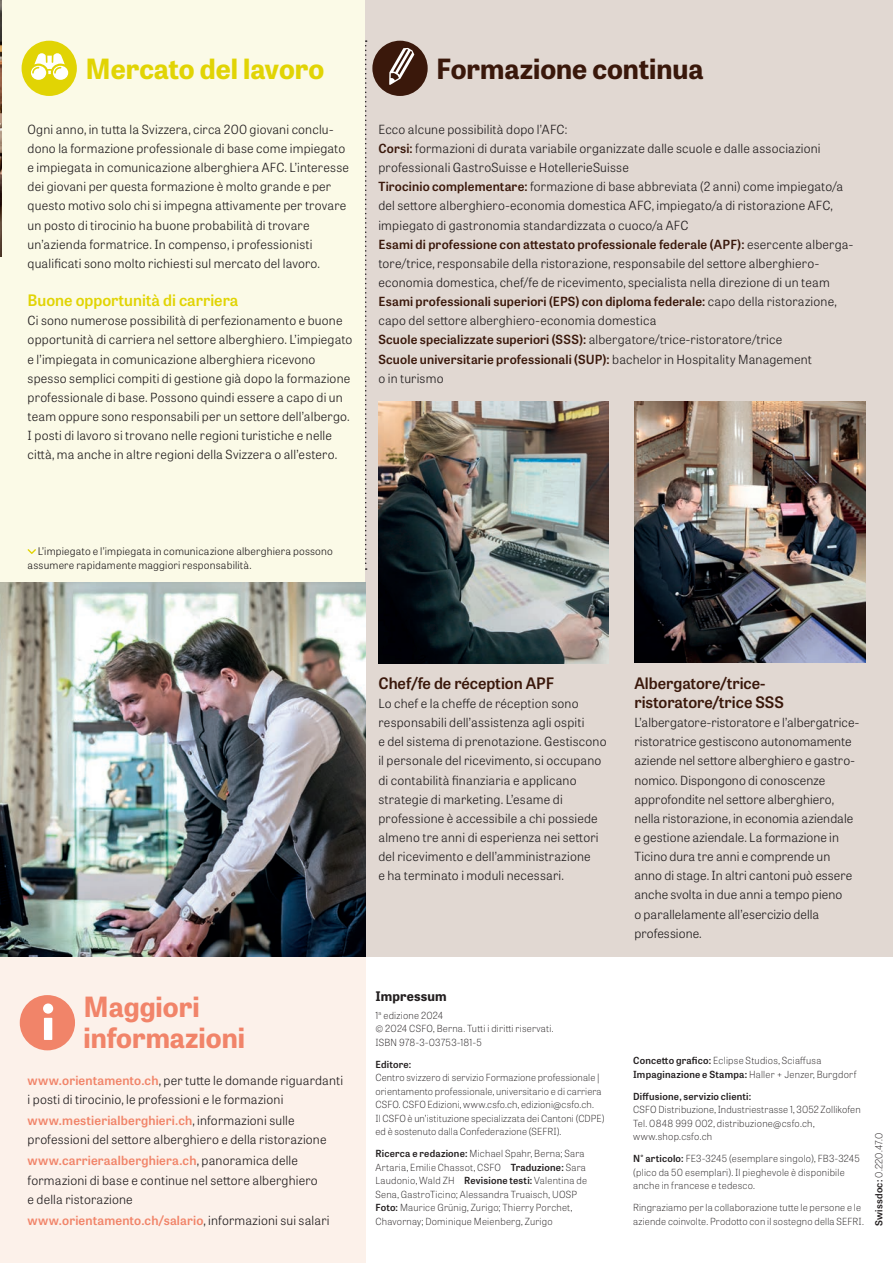
<style>
.page{position:relative;width:893px;height:1263px;background:#fff}
.page>*{position:absolute;margin:0;border:0;box-sizing:border-box;transform-origin:0 0}
.t1{font:700 27.75px/32px "Tablet Gothic";color:#f18469}
.t2{font:700 27.75px "Tablet Gothic";color:#3a180b}
.t3{font:700 27.75px "Tablet Gothic";color:#e1d404}
.t4{font:600 15.75px/19.2px "Tablet Gothic";color:#3a180b}
.t5{font:600 15.75px "Tablet Gothic";color:#e1d404}
.t6{font:700 13.2px "Tablet Gothic";letter-spacing:.015em;color:#231f20}
.t7{font:300 12.6px/19.2px "Tablet Gothic";letter-spacing:.015em;color:#231f20}
.t8{font:600 12.6px "Tablet Gothic";letter-spacing:.015em;color:#f18469}
.t9{font:300 10.5px/14.4px "Tablet Gothic";letter-spacing:.015em;color:#231f20}
.t10{font:100 9.75px/13.5px "Tablet Gothic";letter-spacing:.02em;color:#231f20}
.t11{font:600 9.75px "Tablet Gothic";letter-spacing:.02em;color:#231f20}
.s1{font-weight:600;color:#3a180b}
.s2{font-weight:600;color:#f18469}
.s3{font-weight:300;color:#231f20}
.s4{font-weight:600}
</style>
<div class="page">
<div style="left:0;top:0;width:366px;height:612px;background:#fbfae7"></div>
<div style="left:366px;top:0;width:527px;height:957px;background:#e1d8d2"></div>
<div style="left:0;top:957px;width:366px;height:306px;background:#fcf1ea"></div>
<div style="left:372px;top:41px;width:56px;height:55px;background:#3a180b;border-radius:50%"></div>
<svg style="left:389px;top:48px;width:25px;height:37px"></svg>
<div style="left:20px;top:995px;width:55px;height:55px;background:#f18469;border-radius:50%"></div>
<div style="left:44px;top:1018px;width:8px;height:22px;background:#fff"></div>
<div style="left:43px;top:1003px;width:10px;height:11px;background:#fff;border-radius:50%"></div>
<div style="left:22px;top:41px;width:55px;height:55px;background:#e1d404;border-radius:50%"></div>
<svg style="left:31px;top:53px;width:37px;height:27px"></svg>
<svg style="left:365px;top:40px;width:2px;height:530px"></svg>
<img style="left:0;top:0;width:1px;height:256px">
<img style="left:378px;top:402px;width:231px;height:261px">
<img style="left:634px;top:402px;width:231px;height:261px">
<img style="left:0;top:582px;width:366px;height:375px">
<svg style="left:28px;top:549px;width:8px;height:5px"></svg>
<h1 class="t3" style="left:85px;top:49px;width:240px">Mercato del lavoro</h1>
<p class="t7" style="left:28px;top:119px;width:323px">Ogni anno, in tutta la Svizzera, circa 200 giovani conclu&shy;dono la formazione professionale di base come impiegato e impiegata in comunicazione alberghiera AFC. L’interesse dei giovani per questa formazione è molto grande e per questo motivo solo chi si impegna attivamente per trovare un posto di tirocinio ha buone probabilità di trovare un’azienda formatrice. In compenso, i professionisti qualificati sono molto richiesti sul mercato del lavoro.</p>
<p class="t5" style="left:28px;top:289px;width:212px">Buone opportunità di carriera</p>
<p class="t7" style="left:28px;top:311px;width:326px">Ci sono numerose possibilità di perfezionamento e buone opportunità di carriera nel settore alberghiero. L’impiegato e l’impiegata in comunicazione alberghiera ricevono spesso semplici compiti di gestione già dopo la formazione professionale di base. Possono quindi essere a capo di un team oppure sono responsabili per un settore dell’albergo.<br>I posti di lavoro si trovano nelle regioni turistiche e nelle città, ma anche in altre regioni della Svizzera o all’estero.</p>
<h1 class="t2" style="left:436px;top:49px;width:269px">Formazione continua</h1>
<p class="t7" style="left:378px;top:119px;width:476px">Ecco alcune possibilità dopo l’AFC:<br><span class="s1">Corsi:</span> formazioni di durata variabile organizzate dalle scuole e dalle associazioni professionali GastroSuisse e HotellerieSuisse<br><span class="s1">Tirocinio complementare:</span> formazione di base abbreviata (2 anni) come impiegato/a del settore alberghiero-economia domestica AFC, impiegato/a di ristorazione AFC, impiegato di gastronomia standardizzata o cuoco/a AFC<br><span class="s1">Esami di professione con attestato professionale federale (APF):</span> esercente alberga&shy;tore/trice, responsabile della ristorazione, responsabile del settore alberghiero&shy;economia domestica, chef/fe de ricevimento, specialista nella direzione di un team <span class="s1">Esami professionali superiori (EPS) con diploma federale:</span> capo della ristorazione, capo del settore alberghiero-economia domestica<br><span class="s1">Scuole specializzate superiori (SSS):</span> albergatore/trice-ristoratore/trice<br><span class="s1">Scuole universitarie professionali (SUP):</span> bachelor in Hospitality Management<br>o in turismo</p>
<p class="t9" style="left:28px;top:544px;width:307px;text-indent:10px">L’impiegato e l’impiegata in comunicazione alberghiera possono assumere rapidamente maggiori responsabilità.</p>
<h1 class="t1" style="left:84px;top:989px;width:163px">Maggiori informazioni</h1>
<p class="t7" style="left:28px;top:1070px;width:317px"><span class="s2">www.orientamento.ch</span>, per tutte le domande riguardanti i posti di tirocinio, le professioni e le formazioni</p>
<p class="t7" style="left:28px;top:1110px;width:300px"><span class="s2">www.mestierialberghieri.ch</span>, informazioni sulle professioni del settore alberghiero e della ristorazione</p>
<p class="t7" style="left:28px;top:1151px;width:292px"><span class="s2">www.carrieraalberghiera.ch</span>, panoramica delle formazioni di base e continue nel settore alberghiero e della ristorazione</p>
<p class="t8" style="left:28px;top:1211px;width:303px">www.orientamento.ch/salario<span class="s3">, informazioni sui salari</span></p>
<p class="t4" style="left:378px;top:673px;width:177px">Chef/fe de réception APF</p>
<p class="t7" style="left:378px;top:693px;width:230px">Lo chef e la cheffe de réception sono responsabili dell’assistenza agli ospiti<br>e del sistema di prenotazione. Gestiscono il personale del ricevimento, si occupano di contabilità finanziaria e applicano strategie di marketing. L’esame di professione è accessibile a chi possiede almeno tre anni di esperienza nei settori del ricevimento e dell’amministrazione<br>e ha terminato i moduli necessari.</p>
<p class="t6" style="left:375px;top:987px;width:73px">Impressum</p>
<p class="t10" style="left:375px;top:1008px;width:180px">1<sup>a</sup> edizione 2024<br>© 2024 CSFO, Berna. Tutti i diritti riservati.<br>ISBN 978-3-03753-181-5</p>
<p class="t11" style="left:375px;top:1057px;width:37px">Editore:</p>
<p class="t10" style="left:375px;top:1070px;width:231px">Centro svizzero di servizio Formazione professionale | orientamento professionale, universitario e di carriera CSFO. CSFO Edizioni, www.csfo.ch, edizioni@csfo.ch.<br>Il CSFO è un’istituzione specializzata dei Cantoni (CDPE) ed è sostenuto dalla Confederazione (SEFRI).</p>
<p class="t10" style="left:375px;top:1146px;width:213px"><span class="s4">Ricerca e redazione:</span> Michael Spahr, Berna; Sara Artaria, Emilie Chassot, CSFO <span class="s4">Traduzione:</span> Sara Laudonio, Wald ZH <span class="s4">Revisione testi:</span> Valentina de Sena, GastroTicino; Alessandra Truaisch, UOSP <span class="s4">Foto:</span> Maurice Grünig, Zurigo; Thierry Porchet, Chavornay; Dominique Meienberg, Zurigo</p>
<p class="t4" style="left:634px;top:673px;width:151px">Albergatore/trice&shy;ristoratore/trice SSS</p>
<p class="t7" style="left:634px;top:712px;width:226px">L’albergatore-ristoratore e l’albergatrice&shy;ristoratrice gestiscono autonomamente aziende nel settore alberghiero e gastro&shy;nomico. Dispongono di conoscenze approfondite nel settore alberghiero, nella ristorazione, in economia aziendale e gestione aziendale. La formazione in Ticino dura tre anni e comprende un anno di stage. In altri cantoni può essere anche svolta in due anni a tempo pieno<br>o parallelamente all’esercizio della professione.</p>
<p class="t10" style="left:633px;top:1053px;width:225px"><span class="s4">Concetto grafico:</span> Eclipse Studios, Sciaffusa<br><span class="s4">Impaginazione e Stampa:</span> Haller + Jenzer, Burgdorf</p>
<p class="t11" style="left:633px;top:1089px;width:120px">Diffusione, servizio clienti:</p>
<p class="t10" style="left:633px;top:1102px;width:229px">CSFO Distribuzione, Industriestrasse 1, 3052 Zollikofen<br>Tel. 0848 999 002, distribuzione@csfo.ch, www.shop.csfo.ch</p>
<p class="t10" style="left:633px;top:1151px;width:228px"><span class="s4">N° articolo:</span> FE3-3245 (esemplare singolo), FB3-3245 (plico da 50 esemplari). Il pieghevole è disponibile anche in francese e tedesco.</p>
<p class="t10" style="left:633px;top:1200px;width:232px">Ringraziamo per la collaborazione tutte le persone e le aziende coinvolte. Prodotto con il sostegno della SEFRI.</p>
<p class="t10" style="left:872px;top:1226px;width:95px;rotate:-90deg"><span class="s4">Swissdoc:</span> 0.220.47.0</p>
</div>
